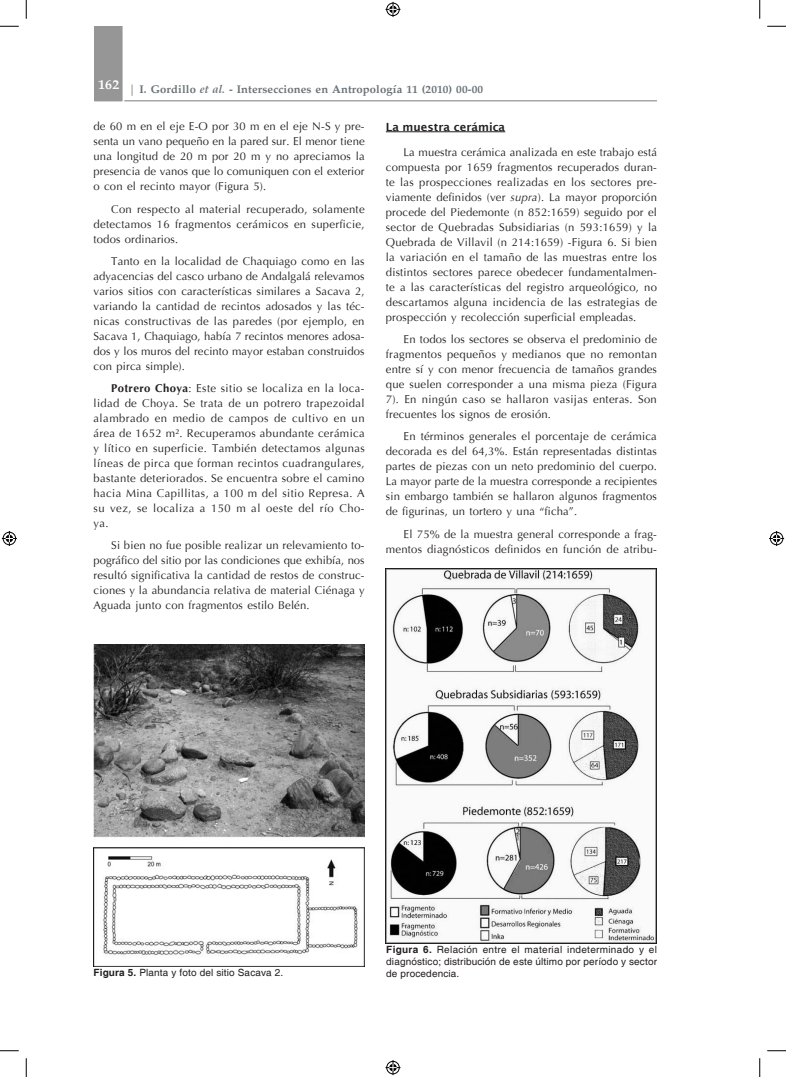
<style>
.page{position:relative;width:786px;height:1077px;background:#fff}
.page>*{position:absolute;margin:0;border:0;box-sizing:border-box;transform-origin:0 0}
.t1{font:700 13.75px "Palatino";color:#fff}
.texto_comun{font:11.25px/15px "Optima";letter-spacing:.015em;color:#231f20;text-align:justify}
.t2{font:700 11.25px "Palatino";letter-spacing:.01em;color:#697176}
._1_1_1_titulo{font:600 11.25px "Lucida Sans";color:#231f20}
.Pie{font:10px/12px "Helvetica";letter-spacing:.015em;color:#231f20;text-align:justify}
.s1{font-weight:700}
.s2{color:#969696}
.s3{font-family:"Zapf Calligraphic 801 BT";font-style:italic}
.s4{font-style:italic}
</style>
<div class="page">
<hr style="left:124px;top:100px;width:533px;height:1px;background:#969696">
<div style="left:94px;top:26px;width:29px;height:75px;background:#969696"></div>
<hr style="left:386px;top:131px;width:119px;height:1px;background:#231f20">
<img style="left:94px;top:645px;width:271px;height:321px">
<img style="left:386px;top:568px;width:270px;height:375px">
<svg style="left:0;top:25px;width:19px;height:2px"></svg>
<svg style="left:767px;top:25px;width:19px;height:2px"></svg>
<svg style="left:0;top:1050px;width:19px;height:1px"></svg>
<svg style="left:767px;top:1050px;width:19px;height:1px"></svg>
<svg style="left:25px;top:0;width:2px;height:19px"></svg>
<svg style="left:25px;top:1058px;width:2px;height:19px"></svg>
<svg style="left:759px;top:0;width:1px;height:19px"></svg>
<svg style="left:759px;top:1058px;width:1px;height:19px"></svg>
<svg style="left:385px;top:2px;width:15px;height:15px"></svg>
<svg style="left:385px;top:1060px;width:15px;height:15px"></svg>
<svg style="left:2px;top:531px;width:15px;height:15px"></svg>
<svg style="left:769px;top:531px;width:15px;height:15px"></svg>
<p class="t1" style="left:98px;top:77px;width:22px">162</p>
<p class="texto_comun" style="left:94px;top:119px;width:273px">de 60 m en el eje E-O por 30 m en el eje N-S y pre&shy;senta un vano pequeño en la pared sur. El menor tiene una longitud de 20 m por 20 m y no apreciamos la presencia de vanos que lo comuniquen con el exterior o con el recinto mayor (Figura 5).</p>
<p class="texto_comun" style="left:94px;top:201px;width:273px;text-indent:18px">Con respecto al material recuperado, solamente detectamos 16 fragmentos cerámicos en superficie, todos ordinarios.</p>
<p class="texto_comun" style="left:94px;top:253px;width:273px;text-indent:18px">Tanto en la localidad de Chaquiago como en las adyacencias del casco urbano de Andalgalá relevamos varios sitios con características similares a Sacava 2, variando la cantidad de recintos adosados y las téc&shy;nicas constructivas de las paredes (por ejemplo, en Sacava 1, Chaquiago, había 7 recintos menores adosa&shy;dos y los muros del recinto mayor estaban construidos con pirca simple).</p>
<p class="texto_comun" style="left:94px;top:380px;width:273px;text-indent:18px"><span class="s1">Potrero Choya</span>: Este sitio se localiza en la loca&shy;lidad de Choya. Se trata de un potrero trapezoidal alambrado en medio de campos de cultivo en un área de 1652 m². Recuperamos abundante cerámica y lítico en superficie. También detectamos algunas líneas de pirca que forman recintos cuadrangulares, bastante deteriorados. Se encuentra sobre el camino hacia Mina Capillitas, a 100 m del sitio Represa. A su vez, se localiza a 150 m al oeste del río Cho&shy;ya.</p>
<p class="texto_comun" style="left:94px;top:537px;width:273px;text-indent:18px">Si bien no fue posible realizar un relevamiento to&shy;pográfico del sitio por las condiciones que exhibía, nos resultó significativa la cantidad de restos de construc&shy;ciones y la abundancia relativa de material Ciénaga y Aguada junto con fragmentos estilo Belén.</p>
<p class="t2" style="left:129px;top:83px;width:356px"><span class="s2">|</span> I. Gordillo <span class="s3">et al.</span> - Intersecciones en Antropología 11 (2010) 00-00</p>
<p class="_1_1_1_titulo" style="left:386px;top:120px;width:121px">La muestra cerámica</p>
<p class="texto_comun" style="left:386px;top:145px;width:273px;text-indent:18px">La muestra cerámica analizada en este trabajo está compuesta por 1659 fragmentos recuperados duran&shy;te las prospecciones realizadas en los sectores pre&shy;viamente definidos (ver <span class="s4">supra</span>). La mayor proporción procede del Piedemonte (n 852:1659) seguido por el sector de Quebradas Subsidiarias (n 593:1659) y la Quebrada de Villavil (n 214:1659) -Figura 6. Si bien la variación en el tamaño de las muestras entre los distintos sectores parece obedecer fundamentalmen&shy;te a las características del registro arqueológico, no descartamos alguna incidencia de las estrategias de prospección y recolección superficial empleadas.</p>
<p class="texto_comun" style="left:386px;top:332px;width:273px;text-indent:18px">En todos los sectores se observa el predominio de fragmentos pequeños y medianos que no remontan entre sí y con menor frecuencia de tamaños grandes que suelen corresponder a una misma pieza (Figura 7). En ningún caso se hallaron vasijas enteras. Son frecuentes los signos de erosión.</p>
<p class="texto_comun" style="left:386px;top:429px;width:273px;text-indent:18px">En términos generales el porcentaje de cerámica decorada es del 64,3%. Están representadas distintas partes de piezas con un neto predominio del cuerpo.<br>La mayor parte de la muestra corresponde a recipientes sin embargo también se hallaron algunos fragmentos de figurinas, un tortero y una “ficha”.</p>
<p class="texto_comun" style="left:386px;top:526px;width:273px;text-align:right">El 75% de la muestra general corresponde a frag&shy;mentos diagnósticos definidos en función de atribu-</p>
<p class="Pie" style="left:94px;top:966px;width:191px"><span class="s1">Figura 5.</span> Planta y foto del sitio Sacava 2.</p>
<p class="Pie" style="left:386px;top:943px;width:272px"><span class="s1">Figura 6.</span> Relación entre el material indeterminado y el diagnóstico; distribución de este último por período y sector de procedencia.</p>
</div>
